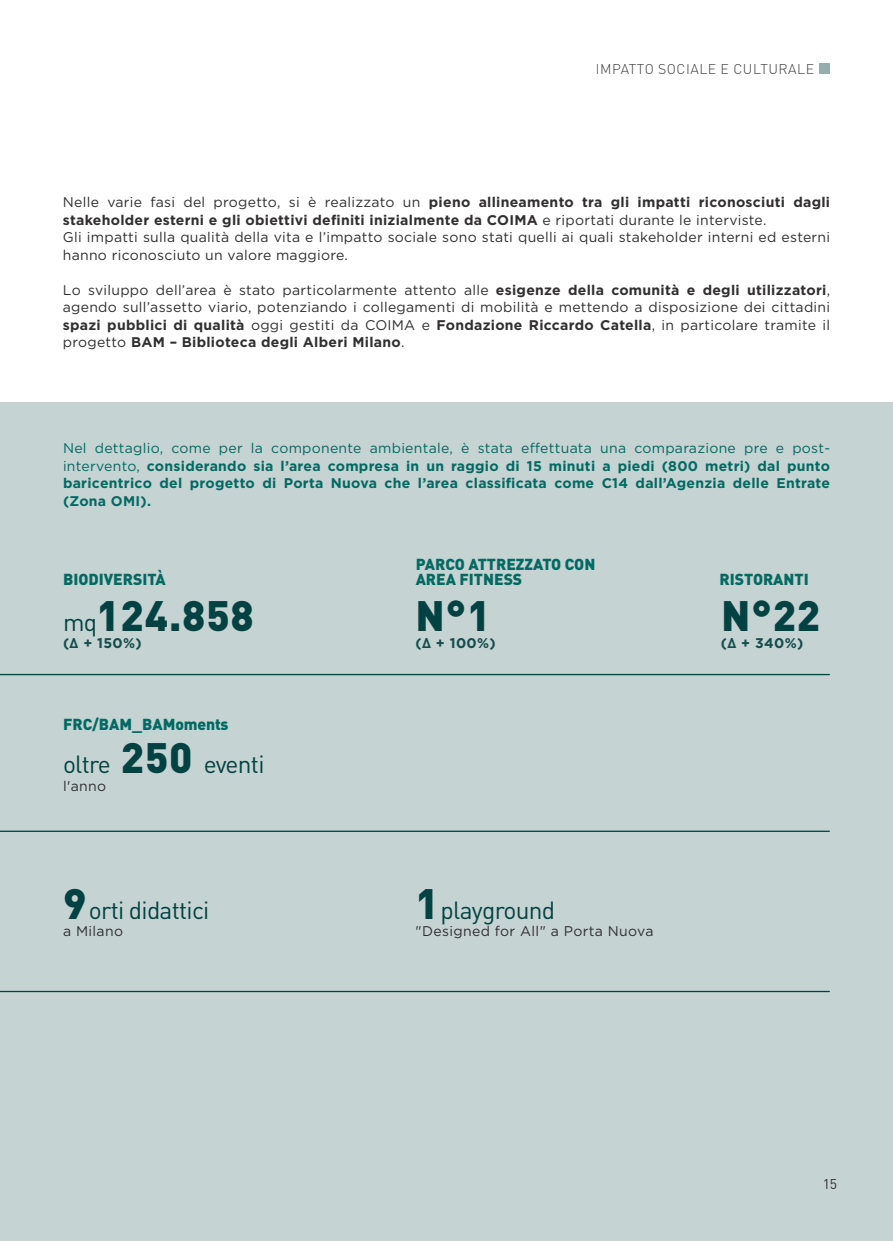
<style>
.page{position:relative;width:893px;height:1241px;background:#fff}
.page>*{position:absolute;margin:0;border:0;box-sizing:border-box;transform-origin:0 0}
.t1{font:900 42px "DIN Pro";letter-spacing:.02em;color:#034243}
.t2{font:24.5px "DIN Pro";letter-spacing:-.03em;color:#034243}
.t3{font:900 15.75px/15.8px "DIN Pro";color:#026963}
.t4{font:14px/17.5px "Gotham";letter-spacing:.02em;color:#312f30}
.t5{font:700 14px/17.5px "Gotham";letter-spacing:.02em;color:#026963;text-align:justify}
.t6{font:300 14px "DIN Pro";letter-spacing:.035em;color:#3e3e3f}
.t7{font:700 14px "Gotham";letter-spacing:.025em;color:#154c4d}
.t8{font:14px "DIN Pro";color:#312f30}
.s1{font-weight:700}
.s2{font-weight:400}
.s3{font-weight:400;font-size:24.5px}
.s4{font-family:"DIN Pro"}
.s5{font-weight:900;font-size:42px}
</style>
<div class="page">
<div style="left:0;top:402px;width:893px;height:838px;background:#c5d3d2"></div>
<div style="left:819px;top:63px;width:11px;height:11px;background:#96afae"></div>
<hr style="left:0;top:673px;width:829px;height:2px;background:#034243">
<hr style="left:0;top:830px;width:829px;height:1px;background:#034243">
<hr style="left:0;top:990px;width:829px;height:1px;background:#034243">
<p class="t6" style="left:596px;top:59px;width:220px">IMPATTO SOCIALE E CULTURALE</p>
<p class="t4" style="left:63px;top:193px;width:769px">Nelle varie fasi del progetto, si è realizzato un <span class="s1">pieno allineamento tra gli impatti riconosciuti dagli stakeholder esterni e gli obiettivi definiti inizialmente da COIMA</span> e riportati durante le interviste.<br>Gli impatti sulla qualità della vita e l’impatto sociale sono stati quelli ai quali stakeholder interni ed esterni hanno riconosciuto un valore maggiore.</p>
<p class="t4" style="left:63px;top:281px;width:769px;text-align:justify">Lo sviluppo dell’area è stato particolarmente attento alle <span class="s1">esigenze della comunità e degli utilizzatori</span>, agendo sull’assetto viario, potenziando i collegamenti di mobilità e mettendo a disposizione dei cittadini <span class="s1">spazi pubblici di qualità</span> oggi gestiti da COIMA e <span class="s1">Fondazione Riccardo Catella</span>, in particolare tramite il progetto <span class="s1">BAM – Biblioteca degli Alberi Milano</span>.</p>
<p class="t5" style="left:63px;top:439px;width:769px"><span class="s2">Nel dettaglio, come per la componente ambientale, è stata effettuata una comparazione pre e post&shy;intervento,</span> considerando sia l’area compresa in un raggio di 15 minuti a piedi (800 metri) dal punto baricentrico del progetto di Porta Nuova che l’area classificata come C14 dall’Agenzia delle Entrate (Zona OMI).</p>
<p class="t3" style="left:63px;top:571px;width:104px">BIODIVERSITÀ</p>
<p class="t3" style="left:416px;top:555px;width:181px">PARCO ATTREZZATO CON<br>AREA FITNESS</p>
<h1 class="t1" style="left:63px;top:587px;width:192px"><span class="s3">mq</span>124.858</h1>
<p class="t7" style="left:63px;top:634px;width:80px">(<span class="s4">Δ</span> + 150%)</p>
<p class="t3" style="left:63px;top:715px;width:167px">FRC/BAM_BAMoments</p>
<h2 class="t2" style="left:63px;top:747px;width:203px">oltre <span class="s5">250</span> eventi</h2>
<p class="t4" style="left:63px;top:776px;width:45px">l'anno</p>
<h2 class="t2" style="left:63px;top:893px;width:148px"><span class="s5">9</span>orti didattici</h2>
<p class="t4" style="left:63px;top:922px;width:62px">a Milano</p>
<h1 class="t1" style="left:416px;top:587px;width:76px">N°1</h1>
<p class="t7" style="left:416px;top:634px;width:82px">(<span class="s4">Δ</span> + 100%)</p>
<h2 class="t2" style="left:416px;top:893px;width:141px"><span class="s5">1</span>playground</h2>
<p class="t4" style="left:416px;top:922px;width:239px">"Designed for All" a Porta Nuova</p>
<p class="t3" style="left:719px;top:571px;width:91px">RISTORANTI</p>
<h1 class="t1" style="left:721px;top:587px;width:101px">N°22</h1>
<p class="t7" style="left:721px;top:634px;width:84px">(<span class="s4">Δ</span> + 340%)</p>
<p class="t8" style="left:823px;top:1173px;width:16px">15</p>
</div>
